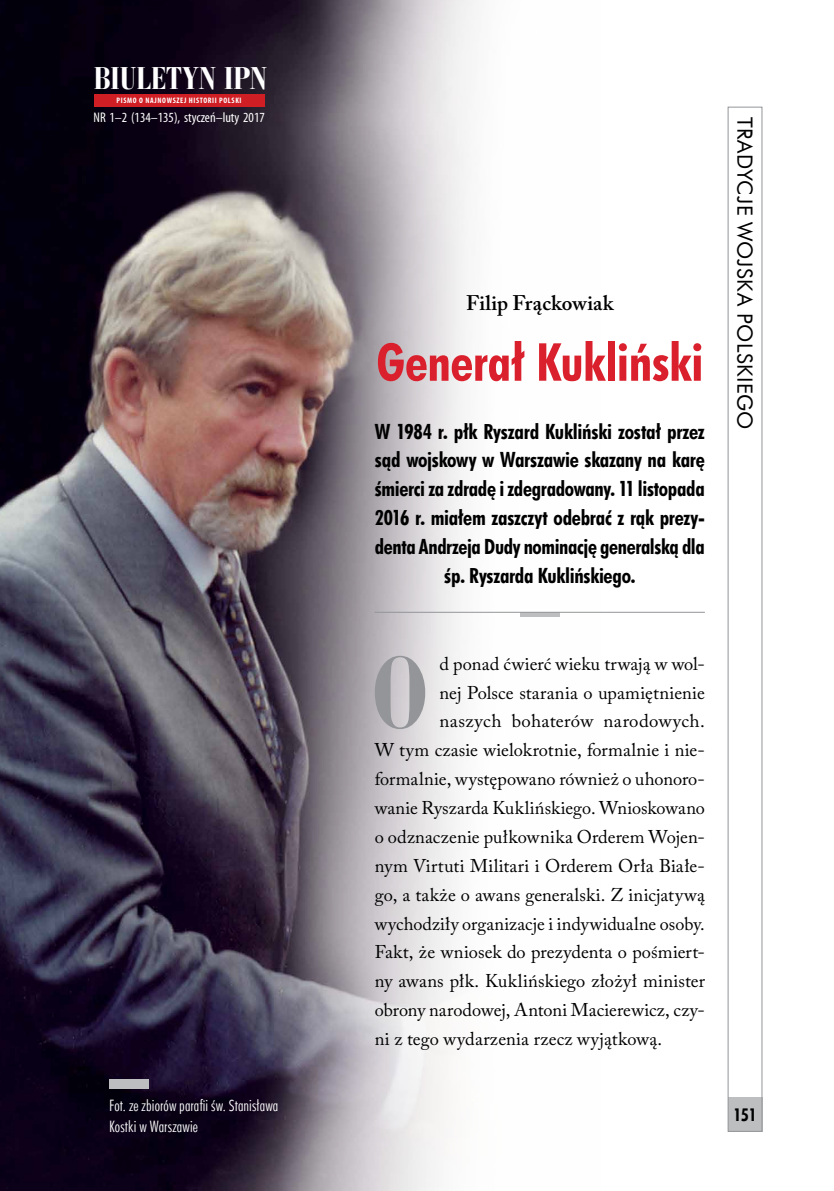
<style>
.page{position:relative;width:834px;height:1191px;background:#fff}
.page>*{position:absolute;margin:0;border:0;box-sizing:border-box;transform-origin:0 0}
.t1{font:105px "Bauer Bodni Bd Cn EU";color:#939598}
.t2{font:52.5px "Futura Bd Cn EU";letter-spacing:-.005em;color:#da202c}
.t3{font:32.73px "Bauer Bodni Bd Cn EU";letter-spacing:.02em;color:#fff}
.t4{font:21px/28.9px "Futura Bd Cn EU";letter-spacing:-.015em;color:#000;text-align:center}
.t5{font:21px "Futura EU";letter-spacing:.02em;color:#000}
.t6{font:600 21px "Adobe Caslon Pro";letter-spacing:.01em;color:#000}
.t7{font:18.38px "Adobe Caslon Pro";letter-spacing:.005em;color:#000}
.t8{font:17.5px "Futura Bd Cn EU";color:#000}
.t9{font:15.75px/21px "Futura Lt Cn EU";letter-spacing:.01em;color:#fff}
.t10{font:condensed 14px "Myriad Pro";color:#fff}
.t11{font:700 condensed 7.88px "Myriad Pro";letter-spacing:.075em;color:#fff}
</style>
<div class="page">
<img style="left:0;top:0;width:600px;height:1191px">
<div style="left:727px;top:107px;width:35px;height:1024px;border:1px solid #939598"></div>
<div style="left:109px;top:1078px;width:40px;height:10px;background:#bcbec0"></div>
<div style="left:94px;top:94px;width:171px;height:12px;background:#cf1f25"></div>
<div style="left:520px;top:612px;width:39px;height:5px;background:#bcbec0"></div>
<hr style="left:374px;top:612px;width:330px;height:1px;background:#939598">
<h3 class="t3" style="left:94px;top:58px;width:174px">BIULETYN IPN</h3>
<p class="t11" style="left:117px;top:96px;width:126px">PISMO O NAJNOWSZEJ HISTORII POLSKI</p>
<p class="t10" style="left:93px;top:110px;width:173px">NR 1–2 (134–135), styczeń–luty 2017</p>
<p class="t9" style="left:109px;top:1094px;width:171px">Fot. ze zbiorów parafii św. Stanisława<br>Kostki w Warszawie</p>
<p class="t6" style="left:466px;top:290px;width:149px">Filip Frąckowiak</p>
<h2 class="t2" style="left:376px;top:330px;width:329px">Generał Kukliński</h2>
<p class="t4" style="left:375px;top:417px;width:331px">W 1984 r. płk Ryszard Kukliński został przez sąd wojskowy w Warszawie skazany na karę śmierci za zdradę i zdegradowany. 11 listopada 2016 r. miałem zaszczyt odebrać z rąk prezy&shy;denta Andrzeja Dudy nominację generalską dla śp. Ryszarda Kuklińskiego.</p>
<h1 class="t1" style="left:372px;top:626px;width:57px">O</h1>
<p class="t7" style="left:439px;top:652px;width:267px">d ponad ćwierć wieku trwają w wol-</p>
<p class="t7" style="left:439px;top:681px;width:267px">nej Polsce starania o upamiętnienie</p>
<p class="t7" style="left:439px;top:710px;width:264px">naszych bohaterów narodowych.</p>
<p class="t7" style="left:375px;top:739px;width:331px">W tym czasie wielokrotnie, formalnie i nie-</p>
<p class="t7" style="left:375px;top:768px;width:331px">formalnie, występowano również o uhonoro-</p>
<p class="t7" style="left:375px;top:797px;width:331px">wanie Ryszarda Kuklińskiego. Wnioskowano</p>
<p class="t7" style="left:375px;top:826px;width:331px">o odznaczenie pułkownika Orderem Wojen-</p>
<p class="t7" style="left:375px;top:854px;width:331px">nym Virtuti Militari i Orderem Orła Białe-</p>
<p class="t7" style="left:375px;top:883px;width:331px">go, a także o awans generalski. Z inicjatywą</p>
<p class="t7" style="left:375px;top:912px;width:329px">wychodziły organizacje i indywidualne osoby.</p>
<p class="t7" style="left:375px;top:941px;width:331px">Fakt, że wniosek do prezydenta o pośmiert-</p>
<p class="t7" style="left:375px;top:970px;width:331px">ny awans płk. Kuklińskiego złożył minister</p>
<p class="t7" style="left:375px;top:999px;width:331px">obrony narodowej, Antoni Macierewicz, czy-</p>
<p class="t7" style="left:375px;top:1028px;width:286px">ni z tego wydarzenia rzecz wyjątkową.</p>
<p class="t5" style="left:757px;top:117px;width:315px;rotate:90deg">TRADYCJE WOJSKA POLSKIEGO</p>
<p class="t8" style="left:733px;top:1104px;width:25px">151</p>
</div>
